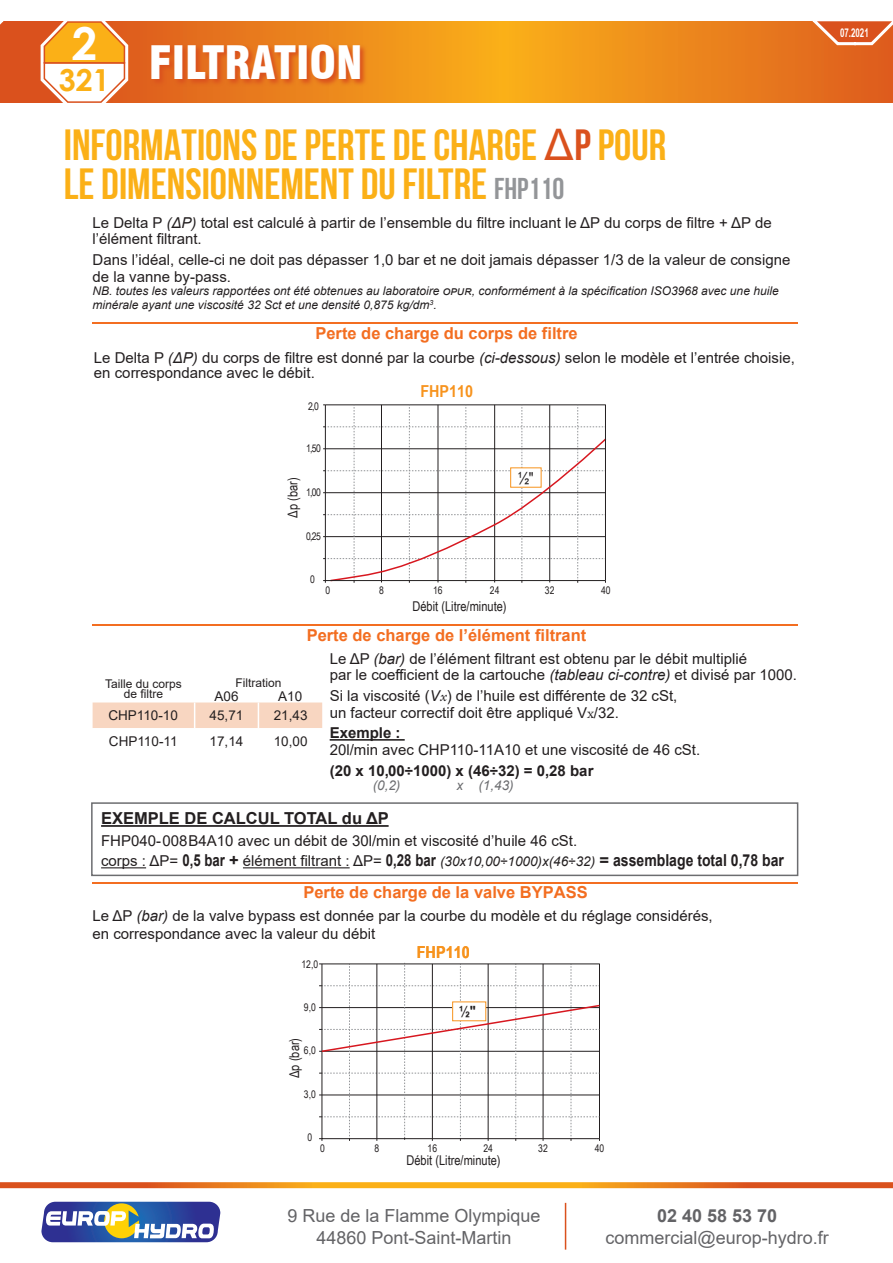
<style>
.page{position:relative;width:893px;height:1263px;background:#fff}
.page>*{position:absolute;margin:0;border:0;box-sizing:border-box;transform-origin:0 0}
.t1{font:700 45.45px "Century Gothic";color:#fff}
.t2{font:900 condensed 45px "Swiss 721 BT";color:#fff}
.Style_de_paragraphe{font:700 43.5px/39px "Bebas Neue";color:#fbb017}
.t3{font:18px/21.6px "Arial";color:#636366;text-align:center}
.t4{font:700 16.5px "Arial";color:#f36e21}
.t5{font:700 16.5px "Arial";color:#231f20;scale:.8 1}
.t6{font:700 16.5px "Arial";color:#231f20}
.t7{font:700 16.5px "Arial Narrow";color:#f7931d;scale:1.06 1}
.t8{font:16.5px "Arial Narrow";color:#231f20}
.t9{font:700 15.45px "Arial Narrow";color:#231f20}
.t10{font:15px/16.5px "Arial";color:#231f20}
.t11{font:700 15px "Arial";color:#231f20}
.t12{font:13.5px "Arial Narrow";color:#231f20}
.t13{font:13.5px "Arial";color:#231f20}
.t14{font:italic 13.5px "Arial";color:#6c6d70}
.t15{font:700 12.15px "Arial Narrow";color:#fff;scale:.8 1}
.t16{font:italic 12px/13.5px "Arial";color:#231f20}
.t17{font:12px/10.5px "Arial";color:#231f20;text-align:center}
.t18{font:10.5px "Arial Narrow";color:#231f20}
.s1{font-family:"Arial";font-weight:400;color:#da511d}
.s2{color:#da511d}
.s3{font-size:30px;color:#939598}
.s4{font-style:italic}
.s5{font-family:"Adobe Caslon Pro";font-style:italic}
.s6{font-family:"Adobe Caslon Pro"}
.s7{font-weight:700}
.s8{font-weight:400;font-size:15px}
.s9{font-weight:400;font-style:italic;font-size:13.5px}
</style>
<div class="page">
<svg style="left:0;top:21px;width:893px;height:82px;background:#ec861b"></svg>
<hr style="left:565px;top:1203px;width:1px;height:46px;background:#da511d">
<svg style="left:0;top:21px;width:10px;height:27px"></svg>
<svg style="left:806px;top:21px;width:87px;height:27px;background:#e1703b"></svg>
<svg style="left:0;top:1182px;width:893px;height:6px;background:#ea8322"></svg>
<svg style="left:150px;top:43px;width:218px;height:44px;background:#e0661c"></svg>
<svg style="left:41px;top:1202px;width:179px;height:40px"></svg>
<svg style="left:38px;top:21px;width:93px;height:82px"></svg>
<hr style="left:93px;top:882px;width:705px;height:1px;background:#f36e21">
<hr style="left:93px;top:323px;width:705px;height:1px;background:#f36e21">
<svg style="left:323px;top:404px;width:284px;height:179px"></svg>
<svg style="left:325px;top:404px;width:281px;height:177px"></svg>
<hr style="left:605px;top:405px;width:1px;height:175px;background:#231f20">
<hr style="left:93px;top:624px;width:705px;height:1px;background:#f36e21">
<svg style="left:319px;top:963px;width:281px;height:178px"></svg>
<hr style="left:322px;top:963px;width:278px;height:1px;background:#231f20">
<hr style="left:330px;top:739px;width:75px;height:2px;background:#231f20">
<div style="left:93px;top:702px;width:229px;height:26px;background:#f8d6c1"></div>
<hr style="left:101px;top:825px;width:288px;height:2px;background:#231f20">
<hr style="left:101px;top:867px;width:45px;height:1px;background:#231f20">
<hr style="left:243px;top:867px;width:107px;height:1px;background:#231f20">
<div style="left:91px;top:802px;width:707px;height:74px;border:2px solid #6c6d70"></div>
<p class="t1" style="left:72px;top:14px;width:27px">2</p>
<p class="t2" style="left:59px;top:36px;width:305px"><sub>321</sub> FILTRATION</p>
<p class="Style_de_paragraphe" style="left:64px;top:125px;width:604px">INFORMATIONS DE PERTE DE CHARGE <span class="s1">Δ</span><span class="s2">P</span> POUR<br>LE DIMENSIONNEMENT DU FILTRE <span class="s3">FHP110</span></p>
<p class="t10" style="left:93px;top:214px;width:681px">Le Delta P <span class="s4">(ΔP)</span> total est calculé à partir de l’ensemble du filtre incluant le ΔP du corps de filtre + ΔP de l’élément filtrant.</p>
<p class="t10" style="left:93px;top:251px;width:699px">Dans l’idéal, celle-ci ne doit pas dépasser 1,0 bar et ne doit jamais dépasser 1/3 de la valeur de consigne de la vanne by-pass.</p>
<p class="t16" style="left:93px;top:284px;width:688px">NB. toutes les valeurs rapportées ont été obtenues au laboratoire opur, conformément à la spécification ISO3968 avec une huile minérale ayant une viscosité 32 Sct et une densité 0,875 kg/dm<sup>3</sup>.</p>
<p class="t4" style="left:315px;top:322px;width:264px">Perte de charge du corps de filtre</p>
<p class="t10" style="left:94px;top:350px;width:702px;line-height:15px">Le Delta P <span class="s4">(ΔP)</span> du corps de filtre est donné par la courbe <span class="s4">(ci-dessous)</span> selon le modèle et l’entrée choisie, en correspondance avec le débit.</p>
<p class="t18" style="left:308px;top:399px;width:12px">2,0</p>
<p class="t18" style="left:306px;top:441px;width:16px">1,50</p>
<p class="t12" style="left:283px;top:518px;width:42px;rotate:-90deg">Δp (bar)</p>
<p class="t18" style="left:306px;top:485px;width:16px">1,00</p>
<p class="t18" style="left:306px;top:528px;width:16px">0,25</p>
<p class="t18" style="left:310px;top:571px;width:6px">0</p>
<p class="t18" style="left:325px;top:582px;width:6px">0</p>
<p class="t7" style="left:420px;top:378px;width:51px">FHP110</p>
<p class="t8" style="left:518px;top:466px;width:18px">½"</p>
<p class="t18" style="left:379px;top:582px;width:6px">8</p>
<p class="t18" style="left:433px;top:582px;width:11px">16</p>
<p class="t18" style="left:490px;top:582px;width:11px">24</p>
<p class="t18" style="left:545px;top:582px;width:11px">32</p>
<p class="t18" style="left:601px;top:582px;width:11px">40</p>
<p class="t12" style="left:412px;top:596px;width:96px">Débit (Litre/minute)</p>
<p class="t4" style="left:307px;top:623px;width:281px">Perte de charge de l’élément filtrant</p>
<p class="t17" style="left:105px;top:678px;width:78px">Taille du corps de filtre</p>
<p class="t17" style="left:235px;top:677px;width:48px">Filtration</p>
<p class="t13" style="left:215px;top:687px;width:26px">A06</p>
<p class="t13" style="left:278px;top:687px;width:26px">A10</p>
<p class="t13" style="left:108px;top:706px;width:71px">CHP110-10</p>
<p class="t13" style="left:210px;top:706px;width:35px">45,71</p>
<p class="t13" style="left:274px;top:706px;width:35px">21,43</p>
<p class="t13" style="left:109px;top:732px;width:70px">CHP110-11</p>
<p class="t13" style="left:210px;top:732px;width:35px">17,14</p>
<p class="t13" style="left:274px;top:732px;width:35px">10,00</p>
<p class="t10" style="left:330px;top:650px;width:469px">Le ΔP <span class="s4">(bar)</span> de l’élément filtrant est obtenu par le débit multiplié<br>par le coefficient de la cartouche <span class="s4">(tableau ci-contre)</span> et divisé par 1000.</p>
<p class="t10" style="left:330px;top:687px;width:349px">Si la viscosité (<span class="s4">V</span><span class="s5">x</span>) de l’huile est différente de 32 cSt, un facteur correctif doit être appliqué V<span class="s6">x</span>/32.</p>
<p class="t10" style="left:330px;top:725px;width:372px"><span class="s7">Exemple :<br></span>20l/min avec CHP110-11A10 et une viscosité de 46 cSt.</p>
<p class="t11" style="left:330px;top:760px;width:265px">(20 x 10,00÷1000) x (46÷32) = 0,28 bar</p>
<p class="t14" style="left:373px;top:777px;width:29px">(0,2)</p>
<p class="t14" style="left:457px;top:777px;width:8px">x</p>
<p class="t14" style="left:478px;top:777px;width:37px">(1,43)</p>
<p class="t6" style="left:101px;top:807px;width:289px">EXEMPLE DE CALCUL TOTAL du ΔP</p>
<p class="t10" style="left:101px;top:833px;width:478px">FHP040- 008 B4A10 avec un débit de 30l/min et viscosité d’huile 46 cSt.</p>
<p class="t5" style="left:101px;top:849px;width:855px"><span class="s8">corps : ΔP=</span> 0,5 bar + <span class="s8">élément filtrant : ΔP=</span> 0,28 bar <span class="s9">(30x10,00÷1000)x(46÷32)</span> = assemblage total 0,78 bar</p>
<p class="t4" style="left:303px;top:881px;width:286px">Perte de charge de la valve BYPASS</p>
<p class="t10" style="left:93px;top:906px;width:622px;line-height:18px">Le ΔP <span class="s4">(bar)</span> de la valve bypass est donnée par la courbe du modèle et du réglage considérés, en correspondance avec la valeur du débit</p>
<p class="t18" style="left:301px;top:956px;width:18px">12,0</p>
<p class="t18" style="left:304px;top:999px;width:13px">9,0</p>
<p class="t12" style="left:284px;top:1078px;width:42px;rotate:-90deg">Δp (bar)</p>
<p class="t18" style="left:304px;top:1043px;width:13px">6,0</p>
<p class="t18" style="left:304px;top:1086px;width:13px">3,0</p>
<p class="t18" style="left:307px;top:1129px;width:6px">0</p>
<p class="t18" style="left:320px;top:1140px;width:6px">0</p>
<p class="t7" style="left:417px;top:939px;width:51px">FHP110</p>
<p class="t9" style="left:459px;top:1000px;width:18px">½"</p>
<p class="t18" style="left:374px;top:1140px;width:6px">8</p>
<p class="t18" style="left:428px;top:1140px;width:11px">16</p>
<p class="t18" style="left:483px;top:1140px;width:11px">24</p>
<p class="t18" style="left:538px;top:1140px;width:11px">32</p>
<p class="t18" style="left:595px;top:1140px;width:11px">40</p>
<p class="t12" style="left:406px;top:1150px;width:96px">Débit (Litre/minute)</p>
<p class="t15" style="left:840px;top:23px;width:37px">07.2021</p>
<p class="t3" style="left:287px;top:1205px;width:255px">9 Rue de la Flamme Olympique<br>44860 Pont-Saint-Martin</p>
<p class="t3" style="left:605px;top:1205px;width:225px"><span class="s7">02 40 58 53 70 </span>commercial@europ-hydro.fr</p>
</div>
